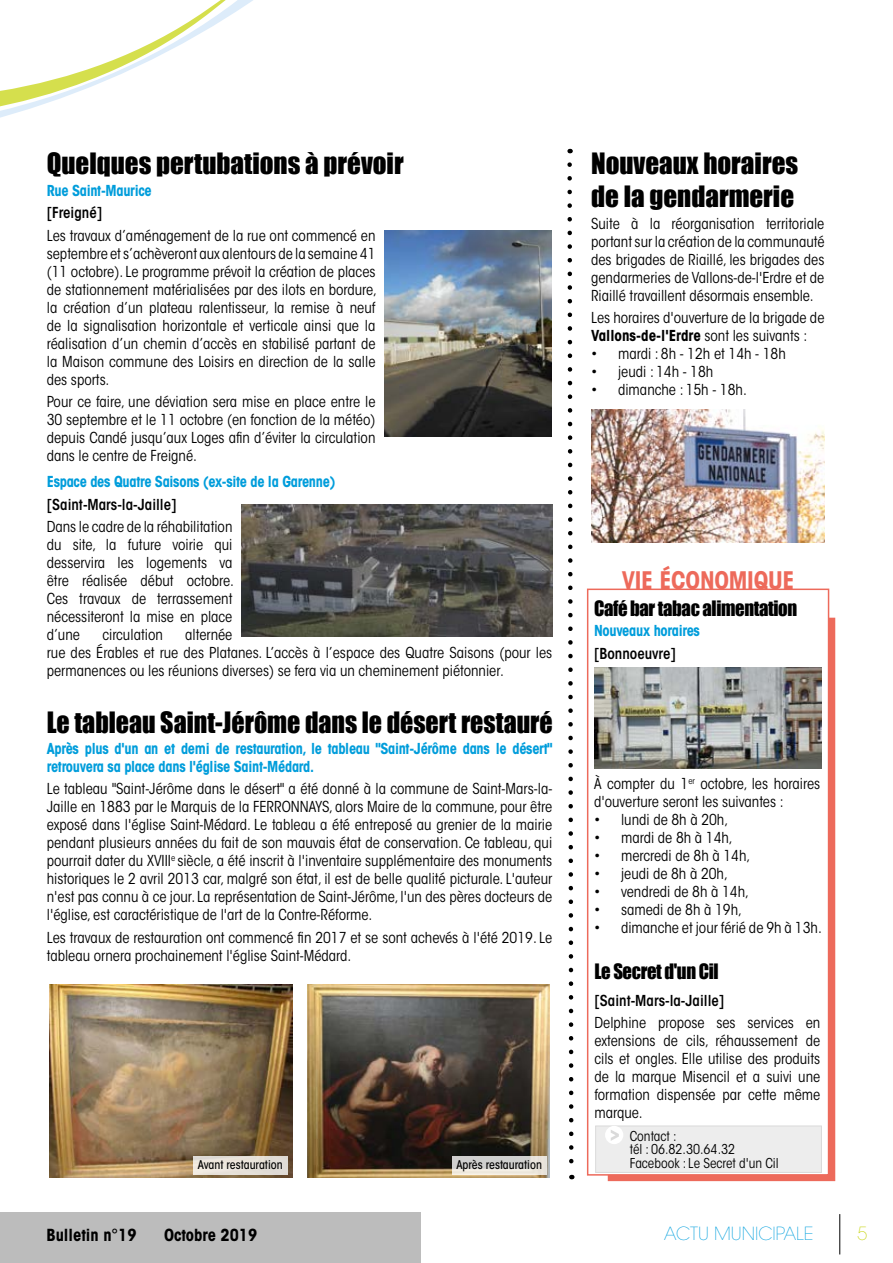
<style>
.page{position:relative;width:893px;height:1263px;background:#fff}
.page>*{position:absolute;margin:0;border:0;box-sizing:border-box;transform-origin:0 0}
.t1{font:27px/32.4px "Impact";color:#000}
.t2{font:27px "Impact";color:#000;scale:.96 1}
.t3{font:700 condensed 24px "ITC Avant Garde Std";letter-spacing:-.01em;color:#ed6a5b}
.t4{font:19.5px "Impact";letter-spacing:-.02em;color:#000;scale:.96 1}
.t5{font:200 18px "ITC Avant Garde Std";color:#009fdd}
.t6{font:200 18px "ITC Avant Garde Std";color:#c3d200}
.t7{font:700 condensed 16.5px "ITC Avant Garde Std";color:#000}
.t8{font:condensed 15px/18px "ITC Avant Garde Std";color:#000;text-align:justify}
.t9{font:700 condensed 15px/18px "ITC Avant Garde Std";letter-spacing:-.02em;color:#009ddb;scale:.96 1}
.t10{font:600 condensed 15px "ITC Avant Garde Std";color:#000}
.t11{font:condensed 13.5px/13.5px "ITC Avant Garde Std";color:#000}
.t12{font:500 condensed 12px "ITC Avant Garde Std";color:#000}
.s1{font-weight:700}
</style>
<div class="page">
<svg style="left:0;top:0;width:253px;height:118px"></svg>
<div style="left:0;top:1212px;width:421px;height:51px;background:#bcbcbc"></div>
<hr style="left:839px;top:1214px;width:1px;height:40px;background:#000">
<div style="left:608px;top:618px;width:227px;height:563px;background:#ed6a5b"></div>
<div style="left:587px;top:589px;width:242px;height:586px;background:#fff;border:2px solid #ed6a5b"></div>
<div style="left:596px;top:1126px;width:225px;height:46px;background:#ededed"></div>
<div style="left:605px;top:1126px;width:18px;height:18px;background:#fff;border-radius:50%"></div>
<svg style="left:611px;top:1130px;width:8px;height:11px"></svg>
<img style="left:49px;top:984px;width:243px;height:194px">
<img style="left:307px;top:984px;width:243px;height:194px">
<div style="left:194px;top:1156px;width:94px;height:19px;background:#e9e2da"></div>
<svg style="left:452px;top:1156px;width:95px;height:19px;fill:#d0d0cf"></svg>
<svg style="left:567px;top:162px;width:8px;height:1017px"></svg>
<img style="left:595px;top:667px;width:227px;height:102px">
<img style="left:241px;top:505px;width:311px;height:131px">
<img style="left:384px;top:230px;width:167px;height:206px">
<img style="left:591px;top:410px;width:234px;height:132px">
<h1 class="t1" style="left:47px;top:146px;width:358px">Quelques pertubations à prévoir</h1>
<p class="t9" style="left:47px;top:181px;width:111px">Rue Saint-Maurice</p>
<p class="t10" style="left:47px;top:203px;width:57px">[Freigné]</p>
<p class="t8" style="left:47px;top:226px;width:332px">Les travaux d’aménagement de la rue ont commencé en septembre et s’achèveront aux alentours de la semaine 41 (11 octobre). Le programme prévoit la création de places de stationnement matérialisées par des ilots en bordure, la création d’un plateau ralentisseur, la remise à neuf de la signalisation horizontale et verticale ainsi que la réalisation d’un chemin d’accès en stabilisé partant de la Maison commune des Loisirs en direction de la salle des sports.</p>
<p class="t8" style="left:47px;top:392px;width:330px">Pour ce faire, une déviation sera mise en place entre le 30 septembre et le 11 octobre (en fonction de la météo) depuis Candé jusqu’aux Loges afin d’éviter la circulation dans le centre de Freigné.</p>
<p class="t9" style="left:47px;top:473px;width:302px">Espace des Quatre Saisons (ex-site de la Garenne)</p>
<p class="t10" style="left:47px;top:495px;width:131px">[Saint-Mars-la-Jaille]</p>
<p class="t8" style="left:47px;top:517px;width:189px">Dans le cadre de la réhabilitation du site, la future voirie qui desservira les logements va être réalisée début octobre.<br>Ces travaux de terrassement nécessiteront la mise en place d’une</p>
<p class="t8" style="left:47px;top:625px;width:507px;text-align:left;text-indent:138px">alternée<br>rue des Érables et rue des Platanes. L’accès à l’espace des Quatre Saisons (pour les permanences ou les réunions diverses) se fera via un cheminement piétonnier.</p>
<p class="t8" style="left:102px;top:625px;width:62px">circulation</p>
<h1 class="t2" style="left:47px;top:702px;width:529px">Le tableau Saint-Jérôme dans le désert restauré</h1>
<p class="t9" style="left:47px;top:739px;width:528px">Après plus d'un an et demi de restauration, le tableau "Saint-Jérôme dans le désert" retrouvera sa place dans l'église Saint-Médard.</p>
<p class="t8" style="left:47px;top:780px;width:507px">Le tableau "Saint-Jérôme dans le désert" a été donné à la commune de Saint-Mars-la-Jaille en 1883 par le Marquis de la FERRONNAYS, alors Maire de la commune, pour être exposé dans l'église Saint-Médard. Le tableau a été entreposé au grenier de la mairie pendant plusieurs années du fait de son mauvais état de conservation. Ce tableau, qui pourrait dater du XVIII<sup>e</sup> siècle, a été inscrit à l'inventaire supplémentaire des monuments historiques le 2 avril 2013 car, malgré son état, il est de belle qualité picturale. L'auteur n'est pas connu à ce jour. La représentation de Saint-Jérôme, l'un des pères docteurs de l'église, est caractéristique de l'art de la Contre-Réforme.</p>
<p class="t8" style="left:47px;top:928px;width:507px">Les travaux de restauration ont commencé fin 2017 et se sont achevés à l'été 2019. Le tableau ornera prochainement l'église Saint-Médard.</p>
<p class="t12" style="left:198px;top:1157px;width:86px">Avant restauration</p>
<p class="t12" style="left:456px;top:1157px;width:87px">Après restauration</p>
<h1 class="t1" style="left:591px;top:147px;width:209px">Nouveaux horaires de la gendarmerie</h1>
<p class="t8" style="left:591px;top:215px;width:235px">Suite à la réorganisation territoriale portant sur la création de la communauté des brigades de Riaillé, les brigades des gendarmeries de Vallons-de-l'Erdre et de Riaillé travaillent désormais ensemble.</p>
<p class="t8" style="left:591px;top:309px;width:235px">Les horaires d'ouverture de la brigade de<br><span class="s1">Vallons-de-l'Erdre</span> sont les suivants :</p>
<p class="t8" style="left:591px;top:345px;width:196px">• mardi : 8h - 12h et 14h - 18h</p>
<p class="t8" style="left:591px;top:363px;width:124px">• jeudi : 14h - 18h</p>
<p class="t8" style="left:591px;top:381px;width:157px">• dimanche : 15h - 18h.</p>
<h2 class="t3" style="left:622px;top:565px;width:174px">VIE ÉCONOMIQUE</h2>
<h3 class="t4" style="left:594px;top:593px;width:213px">Café bar tabac alimentation</h3>
<p class="t9" style="left:594px;top:622px;width:112px">Nouveaux horaires</p>
<p class="t10" style="left:594px;top:644px;width:83px">[Bonnoeuvre]</p>
<p class="t8" style="left:594px;top:774px;width:228px">À compter du 1<sup>er</sup> octobre, les horaires d'ouverture seront les suivantes :</p>
<p class="t8" style="left:594px;top:810px;width:136px">• lundi de 8h à 20h,</p>
<p class="t8" style="left:594px;top:828px;width:140px">• mardi de 8h à 14h,</p>
<p class="t8" style="left:594px;top:846px;width:158px">• mercredi de 8h à 14h,</p>
<p class="t8" style="left:594px;top:864px;width:135px">• jeudi de 8h à 20h,</p>
<p class="t8" style="left:594px;top:882px;width:156px">• vendredi de 8h à 14h,</p>
<p class="t8" style="left:594px;top:900px;width:150px">• samedi de 8h à 19h,</p>
<p class="t8" style="left:594px;top:918px;width:229px">• dimanche et jour férié de 9h à 13h.</p>
<h3 class="t4" style="left:594px;top:956px;width:131px">Le Secret d'un Cil</h3>
<p class="t10" style="left:594px;top:991px;width:131px">[Saint-Mars-la-Jaille]</p>
<p class="t8" style="left:594px;top:1014px;width:227px">Delphine propose ses services en extensions de cils, réhaussement de cils et ongles. Elle utilise des produits de la marque Misencil et a suivi une formation dispensée par cette même marque.</p>
<p class="t11" style="left:630px;top:1129px;width:150px">Contact :<br>tél : 06.82.30.64.32<br>Facebook : Le Secret d'un Cil</p>
<p class="t7" style="left:47px;top:1225px;width:92px">Bulletin n°19</p>
<p class="t7" style="left:164px;top:1225px;width:95px">Octobre 2019</p>
<p class="t5" style="left:664px;top:1223px;width:151px">ACTU MUNICIPALE</p>
<p class="t6" style="left:857px;top:1223px;width:11px">5</p>
</div>
